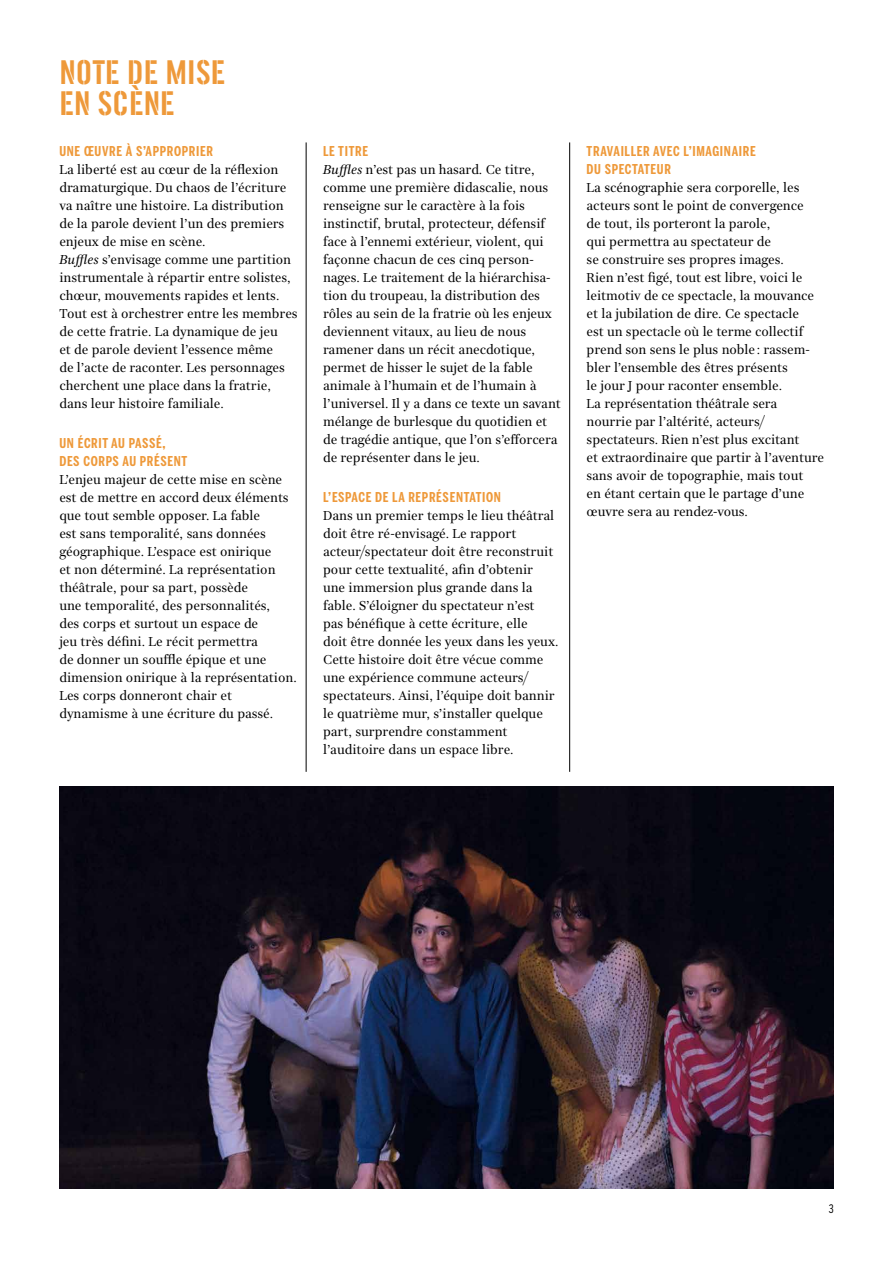
<style>
.page{position:relative;width:893px;height:1263px;background:#fff}
.page>*{position:absolute;margin:0;border:0;box-sizing:border-box;transform-origin:0 0}
.t1{font:33px/31.5px "Trade Gothic Stencil Titre";color:#ee993a}
.t2{font:13.5px/18px "Cameron Beta B";color:#000}
.t3{font:700 13.5px/18px "Benton Sans Comp";letter-spacing:.05em;color:#ee993a}
.t4{font:11.7px "Benton Sans Comp";color:#000}
.s1{font-style:italic}
</style>
<div class="page">
<img style="left:59px;top:787px;width:774px;height:401px">
<hr style="left:306px;top:142px;width:1px;height:630px;background:#000">
<hr style="left:569px;top:142px;width:1px;height:630px;background:#000">
<h1 class="t1" style="left:59px;top:61px;width:167px">NOTE DE MISE<br>EN SCÈNE</h1>
<p class="t3" style="left:59px;top:142px;width:155px">UNE ŒUVRE À S’APPROPRIER</p>
<p class="t2" style="left:59px;top:160px;width:240px">La liberté est au cœur de la réflexion dramaturgique. Du chaos de l’écriture va naître une histoire. La distribution de la parole devient l’un des premiers enjeux de mise en scène.<br><span class="s1">Buffles</span> s’envisage comme une partition instrumentale à répartir entre solistes, chœur, mouvements rapides et lents.<br>Tout est à orchestrer entre les membres de cette fratrie. La dynamique de jeu<br>et de parole devient l’essence même<br>de l’acte de raconter. Les personnages cherchent une place dans la fratrie, dans leur histoire familiale.</p>
<p class="t3" style="left:59px;top:434px;width:129px">UN ÉCRIT AU PASSÉ,<br>DES CORPS AU PRÉSENT</p>
<p class="t2" style="left:59px;top:471px;width:239px">L’enjeu majeur de cette mise en scène est de mettre en accord deux éléments que tout semble opposer. La fable<br>est sans temporalité, sans données géographique. L’espace est onirique<br>et non déterminé. La représentation théâtrale, pour sa part, possède<br>une temporalité, des personnalités,<br>des corps et surtout un espace de<br>jeu très défini. Le récit permettra<br>de donner un souffle épique et une dimension onirique à la représentation.<br>Les corps donneront chair et dynamisme à une écriture du passé.</p>
<p class="t3" style="left:323px;top:142px;width:47px">LE TITRE</p>
<p class="t2" style="left:323px;top:160px;width:239px"><span class="s1">Buffles</span> n’est pas un hasard. Ce titre, comme une première didascalie, nous renseigne sur le caractère à la fois instinctif, brutal, protecteur, défensif face à l’ennemi extérieur, violent, qui façonne chacun de ces cinq person&shy;nages. Le traitement de la hiérarchisa&shy;tion du troupeau, la distribution des rôles au sein de la fratrie où les enjeux deviennent vitaux, au lieu de nous ramener dans un récit anecdotique, permet de hisser le sujet de la fable animale à l’humain et de l’humain à l’universel. Il y a dans ce texte un savant mélange de burlesque du quotidien et de tragédie antique, que l’on s’efforcera de représenter dans le jeu.</p>
<p class="t3" style="left:323px;top:488px;width:179px">L’ESPACE DE LA REPRÉSENTATION</p>
<p class="t2" style="left:323px;top:507px;width:237px">Dans un premier temps le lieu théâtral doit être ré-envisagé. Le rapport acteur/spectateur doit être reconstruit pour cette textualité, afin d’obtenir une immersion plus grande dans la fable. S’éloigner du spectateur n’est<br>pas bénéfique à cette écriture, elle<br>doit être donnée les yeux dans les yeux.<br>Cette histoire doit être vécue comme une expérience commune acteurs/ spectateurs. Ainsi, l’équipe doit bannir le quatrième mur, s’installer quelque part, surprendre constamment l’auditoire dans un espace libre.</p>
<p class="t3" style="left:587px;top:142px;width:171px">TRAVAILLER AVEC L’IMAGINAIRE<br>DU SPECTATEUR</p>
<p class="t2" style="left:587px;top:178px;width:239px">La scénographie sera corporelle, les acteurs sont le point de convergence<br>de tout, ils porteront la parole,<br>qui permettra au spectateur de<br>se construire ses propres images.<br>Rien n’est figé, tout est libre, voici le leitmotiv de ce spectacle, la mouvance et la jubilation de dire. Ce spectacle<br>est un spectacle où le terme collectif prend son sens le plus noble: rassem&shy;bler l’ensemble des êtres présents<br>le jour J pour raconter ensemble.<br>La représentation théâtrale sera nourrie par l’altérité, acteurs/ spectateurs. Rien n’est plus excitant<br>et extraordinaire que partir à l’aventure sans avoir de topographie, mais tout<br>en étant certain que le partage d’une œuvre sera au rendez-vous.</p>
<p class="t4" style="left:829px;top:1202px;width:6px">3</p>
</div>
